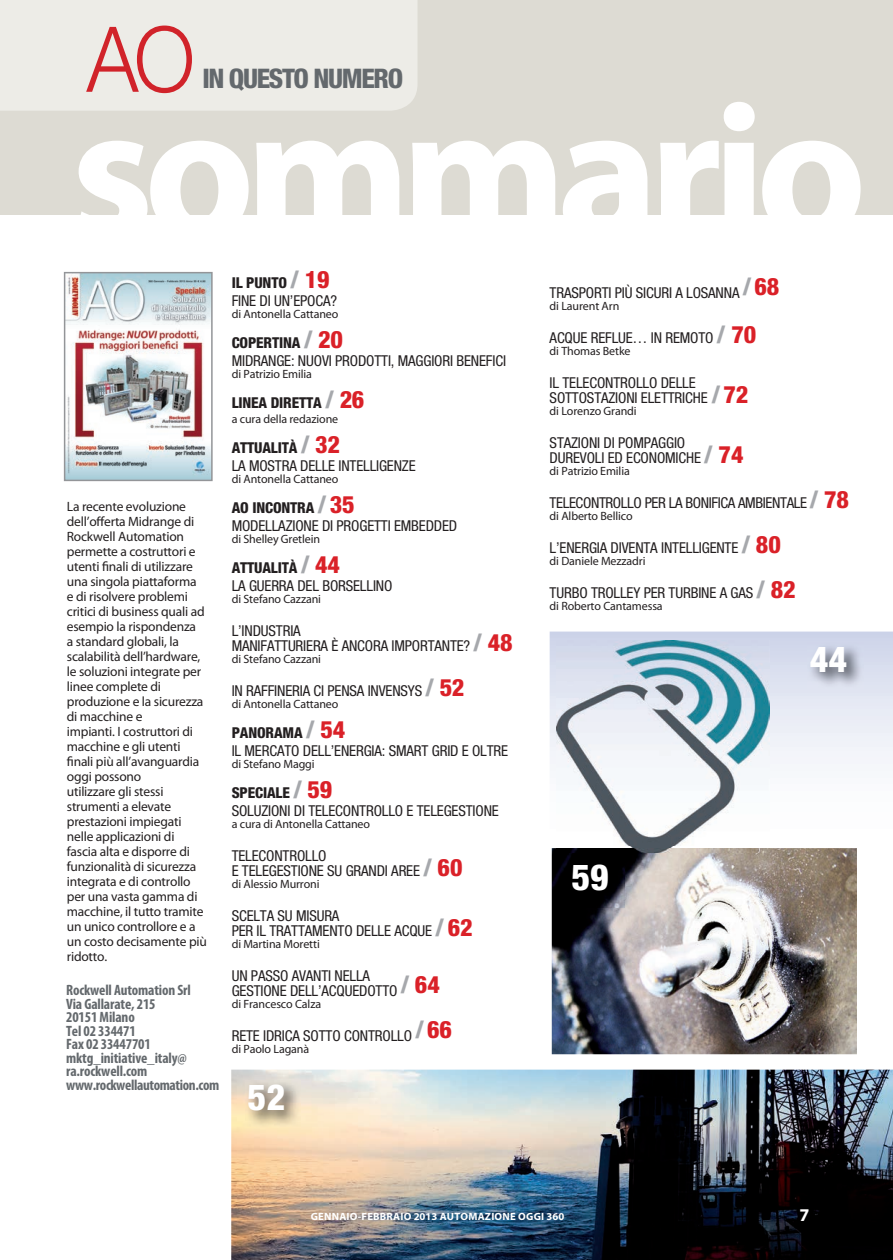
<style>
.page{position:relative;width:893px;height:1260px;background:#fff}
.page>*{position:absolute;margin:0;border:0;box-sizing:border-box;transform-origin:0 0}
.t1{font:700 192.45px "Myriad Pro";letter-spacing:-.05em;color:#fff}
.t2{font:300 90.9px "Helvetica Neue LT";color:#d1232a;scale:.9 1}
.t3{font:800 condensed 36px "Helvetica Neue LT";color:#fff}
.t4{font:800 condensed 27px "Helvetica Neue LT";letter-spacing:-.05em;color:#64696d}
.t5{font:700 18px "Myriad Pro";color:#fff}
.t6{font:condensed 15px/18px "Helvetica Neue LT";letter-spacing:-.01em;color:#231f20}
.t7{font:700 condensed 15px/13.5px "Myriad Pro";letter-spacing:-.01em;color:#64696d}
.t8{font:800 condensed 15px "Helvetica Neue LT";letter-spacing:-.01em;color:#231f20}
.t9{font:13.5px/15px "Myriad Pro";letter-spacing:-.015em;color:#231f20}
.t10{font:12px "Myriad Pro";letter-spacing:-.01em;color:#231f20}
.t11{font:700 10.5px "Myriad Pro";letter-spacing:.02em;color:#fff}
.s1{font-weight:800}
.s2{font-weight:800;font-size:24px;color:#a6a8ac}
.s3{font-weight:800;font-size:24px;color:#da2128}
.s4{font-size:24px;color:#a6a8ac}
.s5{font-size:24px;color:#da2128}
</style>
<div class="page">
<svg style="left:550px;top:631px;width:343px;height:133px"></svg>
<div style="left:0;top:0;width:893px;height:215px;background:#dddbd3"></div>
<div style="left:0;top:0;width:417px;height:111px;background:#edece7"></div>
<img style="left:64px;top:272px;width:149px;height:209px">
<img style="left:552px;top:848px;width:305px;height:206px">
<img style="left:231px;top:1069px;width:662px;height:191px">
<img style="left:246px;top:1080px;width:54px;height:47px">
<img style="left:569px;top:861px;width:55px;height:47px">
<img style="left:556px;top:641px;width:214px;height:212px">
<img style="left:808px;top:643px;width:55px;height:45px">
<h2 class="t2" style="left:87px;top:4px;width:122px">AO</h2>
<h3 class="t4" style="left:202px;top:62px;width:202px">IN QUESTO NUMERO</h3>
<h1 class="t1" style="left:70px;top:47px;width:798px">sommario</h1>
<p class="t9" style="left:67px;top:498px;width:142px">La recente evoluzione dell’offerta Midrange di<br>Rockwell Automation permette a costruttori e utenti finali di utilizzare una singola piattaforma<br>e di risolvere problemi critici di business quali ad esempio la rispondenza<br>a standard globali, la scalabilità dell’hardware, le soluzioni integrate per linee complete di produzione e la sicurezza di macchine e<br>impianti. I costruttori di macchine e gli utenti finali più all’avanguardia oggi possono<br>utilizzare gli stessi strumenti a elevate prestazioni impiegati nelle applicazioni di fascia alta e disporre di funzionalità di sicurezza integrata e di controllo per una vasta gamma di macchine, il tutto tramite un unico controllore e a un costo decisamente più ridotto.</p>
<p class="t7" style="left:66px;top:983px;width:155px">Rockwell Automation Srl<br>Via Gallarate, 215<br>20151 Milano<br>Tel 02 334471<br>Fax 02 33447701 mktg_initiative_italy@ ra.rockwell.com www.rockwellautomation.com</p>
<p class="t6" style="left:232px;top:274px;width:107px"><span class="s1">IL PUNTO</span> <span class="s2">/</span> <span class="s3">19<br></span>FINE DI UN’EPOCA?</p>
<p class="t10" style="left:232px;top:306px;width:108px">di Antonella Cattaneo</p>
<p class="t6" style="left:232px;top:334px;width:276px"><span class="s1">COPERTINA</span> <span class="s2">/</span> <span class="s3">20<br></span>MIDRANGE: NUOVI PRODOTTI, MAGGIORI BENEFICI</p>
<p class="t10" style="left:232px;top:366px;width:82px">di Patrizio Emilia</p>
<p class="t8" style="left:232px;top:393px;width:134px">LINEA DIRETTA <span class="s4">/</span> <span class="s5">26</span></p>
<p class="t10" style="left:232px;top:411px;width:108px">a cura della redazione</p>
<p class="t6" style="left:232px;top:439px;width:185px"><span class="s1">ATTUALITÀ</span> <span class="s2">/</span> <span class="s3">32<br></span>LA MOSTRA DELLE INTELLIGENZE</p>
<p class="t10" style="left:232px;top:471px;width:108px">di Antonella Cattaneo</p>
<p class="t6" style="left:232px;top:499px;width:227px"><span class="s1">AO INCONTRA</span> <span class="s2">/</span> <span class="s3">35<br></span>MODELLAZIONE DI PROGETTI EMBEDDED</p>
<p class="t10" style="left:232px;top:531px;width:90px">di Shelley Gretlein</p>
<p class="t6" style="left:232px;top:559px;width:162px"><span class="s1">ATTUALITÀ</span> <span class="s2">/</span> <span class="s3">44<br></span>LA GUERRA DEL BORSELLINO</p>
<p class="t10" style="left:232px;top:591px;width:91px">di Stefano Cazzani</p>
<p class="t6" style="left:232px;top:623px;width:282px;line-height:15px">L’INDUSTRIA<br>MANIFATTURIERA È ANCORA IMPORTANTE? <span class="s2">/</span> <span class="s3">48</span></p>
<p class="t10" style="left:232px;top:651px;width:91px">di Stefano Cazzani</p>
<p class="t6" style="left:232px;top:682px;width:234px">IN RAFFINERIA CI PENSA INVENSYS <span class="s2">/</span> <span class="s3">52</span></p>
<p class="t10" style="left:232px;top:696px;width:108px">di Antonella Cattaneo</p>
<p class="t6" style="left:232px;top:724px;width:278px"><span class="s1">PANORAMA</span> <span class="s2">/</span> <span class="s3">54<br></span>IL MERCATO DELL’ENERGIA: SMART GRID E OLTRE</p>
<p class="t10" style="left:232px;top:756px;width:84px">di Stefano Maggi</p>
<p class="t6" style="left:232px;top:784px;width:269px"><span class="s1">SPECIALE</span> <span class="s2">/</span> <span class="s3">59<br></span>SOLUZIONI DI TELECONTROLLO E TELEGESTIONE</p>
<p class="t10" style="left:232px;top:816px;width:140px">a cura di Antonella Cattaneo</p>
<p class="t6" style="left:232px;top:848px;width:232px;line-height:15px">TELECONTROLLO<br>E TELEGESTIONE SU GRANDI AREE <span class="s2">/</span> <span class="s3">60</span></p>
<p class="t10" style="left:232px;top:876px;width:89px">di Alessio Murroni</p>
<p class="t6" style="left:232px;top:908px;width:242px;line-height:15px">SCELTA SU MISURA<br>PER IL TRATTAMENTO DELLE ACQUE <span class="s2">/</span> <span class="s3">62</span></p>
<p class="t10" style="left:232px;top:936px;width:90px">di Martina Moretti</p>
<p class="t6" style="left:232px;top:968px;width:210px;line-height:15px">UN PASSO AVANTI NELLA<br>GESTIONE DELL’ACQUEDOTTO <sup>/</sup> <sup>64</sup></p>
<p class="t10" style="left:232px;top:996px;width:91px">di Francesco Calza</p>
<p class="t6" style="left:232px;top:1027px;width:222px">RETE IDRICA SOTTO CONTROLLO <sup>/</sup> <sup>66</sup></p>
<p class="t10" style="left:232px;top:1041px;width:79px">di Paolo Laganà</p>
<h3 class="t3" style="left:248px;top:1074px;width:39px">52</h3>
<p class="t6" style="left:550px;top:284px;width:231px">TRASPORTI PIÙ SICURI A LOSANNA <sup>/</sup> <sup>68</sup></p>
<p class="t10" style="left:550px;top:299px;width:71px">di Laurent Arn</p>
<p class="t6" style="left:550px;top:329px;width:208px">ACQUE REFLUE… IN REMOTO <span class="s2">/</span> <span class="s3">70</span></p>
<p class="t10" style="left:550px;top:344px;width:82px">di Thomas Betke</p>
<p class="t6" style="left:550px;top:375px;width:200px;line-height:15px">IL TELECONTROLLO DELLE<br>SOTTOSTAZIONI ELETTRICHE <span class="s2">/</span> <span class="s3">72</span></p>
<p class="t10" style="left:550px;top:404px;width:89px">di Lorenzo Grandi</p>
<p class="t6" style="left:550px;top:435px;width:195px;line-height:15px">STAZIONI DI POMPAGGIO<br>DUREVOLI ED ECONOMICHE <span class="s2">/</span> <span class="s3">74</span></p>
<p class="t10" style="left:550px;top:464px;width:82px">di Patrizio Emilia</p>
<p class="t6" style="left:550px;top:494px;width:301px">TELECONTROLLO PER LA BONIFICA AMBIENTALE <span class="s2">/</span> <span class="s3">78</span></p>
<p class="t10" style="left:550px;top:509px;width:85px">di Alberto Bellico</p>
<p class="t6" style="left:550px;top:539px;width:233px">L’ENERGIA DIVENTA INTELLIGENTE <span class="s2">/</span> <span class="s3">80</span></p>
<p class="t10" style="left:550px;top:554px;width:97px">di Daniele Mezzadri</p>
<p class="t6" style="left:550px;top:584px;width:248px">TURBO TROLLEY PER TURBINE A GAS <span class="s2">/</span> <span class="s3">82</span></p>
<p class="t10" style="left:550px;top:599px;width:115px">di Roberto Cantamessa</p>
<h3 class="t3" style="left:571px;top:855px;width:39px">59</h3>
<h3 class="t3" style="left:810px;top:636px;width:39px">44</h3>
<p class="t11" style="left:311px;top:1209px;width:255px">GENNAIO-FEBBRAIO 2013 AUTOMAZIONE OGGI 360</p>
<p class="t5" style="left:799px;top:1203px;width:11px">7</p>
</div>
